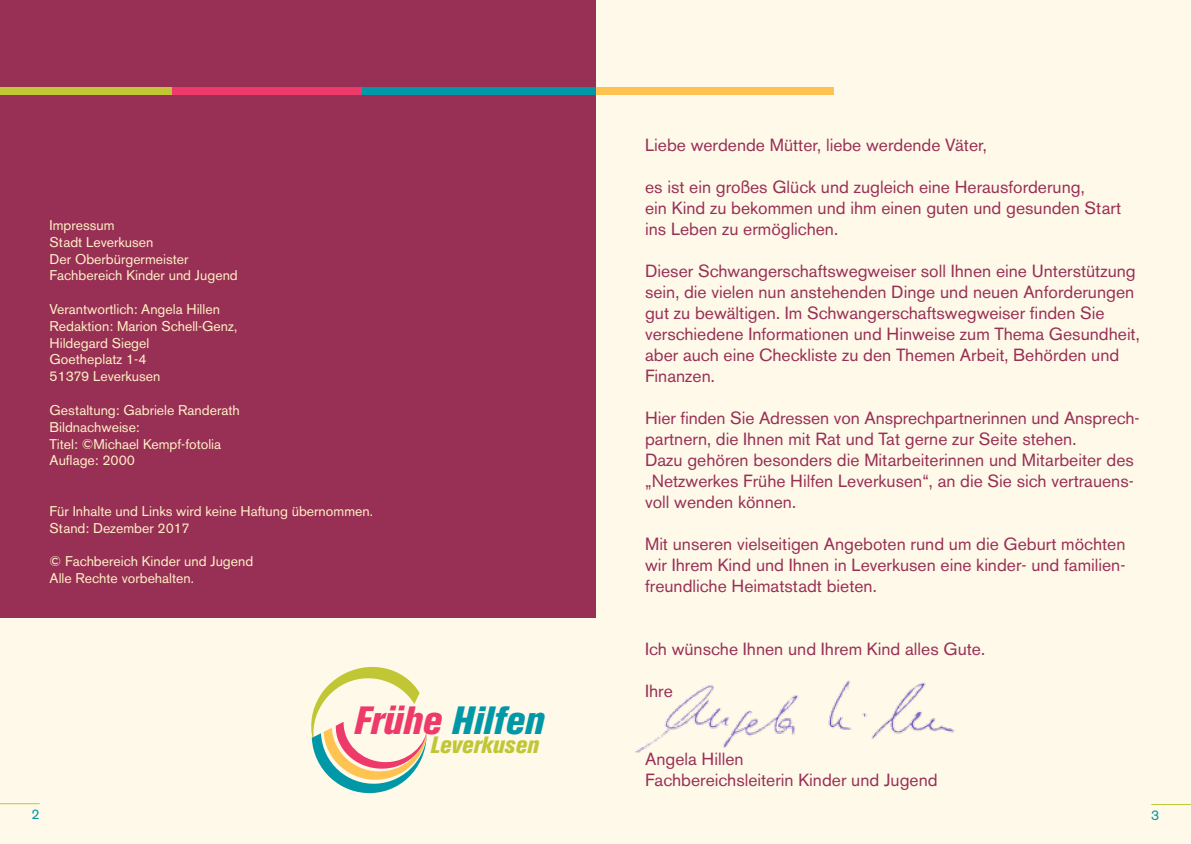
<style>
.page{position:relative;width:1191px;height:844px;background:#fff}
.page>*{position:absolute;margin:0;border:0;box-sizing:border-box;transform-origin:0 0}
.t1{font:italic 800 condensed 39.02px "Akzidenz Grotesk BE";color:#0098a7}
.t2{font:italic 800 condensed 23.45px "Akzidenz Grotesk BE";color:#c1c635}
.t3{font:17.5px/21px "Akzidenz Grotesk BE";color:#983056}
.t4{font:14px/16.8px "Akzidenz Grotesk BE";color:#fff0c5}
.t5{font:14px "Akzidenz Grotesk BE";color:#0098a7}
.s1{color:#ee396b}
</style>
<div class="page">
<div style="left:0;top:0;width:1191px;height:843px;background:#fff9e9"></div>
<div style="left:0;top:0;width:595px;height:617px;background:#983056"></div>
<div style="left:0;top:87px;width:223px;height:8px;background:#c1c635"></div>
<div style="left:172px;top:87px;width:238px;height:8px;background:#ee396b"></div>
<div style="left:362px;top:87px;width:238px;height:8px;background:#0098a7"></div>
<div style="left:595px;top:87px;width:238px;height:8px;background:#ffc351"></div>
<svg style="left:311px;top:666px;width:117px;height:128px"></svg>
<hr style="left:0;top:803px;width:40px;height:1px;background:#c1c635">
<hr style="left:1151px;top:803px;width:40px;height:1px;background:#c1c635">
<img style="left:634px;top:680px;width:321px;height:73px">
<p class="t4" style="left:50px;top:217px;width:190px">Impressum<br>Stadt Leverkusen<br>Der Oberbürgermeister<br>Fachbereich Kinder und Jugend</p>
<p class="t4" style="left:50px;top:301px;width:189px">Verantwortlich: Angela Hillen<br>Redaktion: Marion Schell-Genz,<br>Hildegard Siegel<br>Goetheplatz 1-4<br>51379 Leverkusen</p>
<p class="t4" style="left:50px;top:401px;width:192px">Gestaltung: Gabriele Randerath<br>Bildnachweise:<br>Titel: ©Michael Kempf-fotolia<br>Auflage: 2000</p>
<p class="t4" style="left:50px;top:502px;width:325px">Für Inhalte und Links wird keine Haftung übernommen.<br>Stand: Dezember 2017</p>
<p class="t4" style="left:50px;top:553px;width:205px">© Fachbereich Kinder und Jugend<br>Alle Rechte vorbehalten.</p>
<h1 class="t1" style="left:354px;top:699px;width:192px"><span class="s1">Frühe</span> Hilfen</h1>
<h2 class="t2" style="left:430px;top:731px;width:110px">Leverkusen</h2>
<p class="t3" style="left:645px;top:134px;width:343px">Liebe werdende Mütter, liebe werdende Väter,</p>
<p class="t3" style="left:645px;top:176px;width:477px">es ist ein großes Glück und zugleich eine Herausforderung,<br>ein Kind zu bekommen und ihm einen guten und gesunden Start ins Leben zu ermöglichen.</p>
<p class="t3" style="left:645px;top:260px;width:496px">Dieser Schwangerschaftswegweiser soll Ihnen eine Unterstützung sein, die vielen nun anstehenden Dinge und neuen Anforderungen gut zu bewältigen. Im Schwangerschaftswegweiser finden Sie verschiedene Informationen und Hinweise zum Thema Gesundheit, aber auch eine Checkliste zu den Themen Arbeit, Behörden und Finanzen.</p>
<p class="t3" style="left:645px;top:407px;width:496px">Hier finden Sie Adressen von Ansprechpartnerinnen und Ansprech&shy;partnern, die Ihnen mit Rat und Tat gerne zur Seite stehen.<br>Dazu gehören besonders die Mitarbeiterinnen und Mitarbeiter des „Netzwerkes Frühe Hilfen Leverkusen“, an die Sie sich vertrauens&shy;voll wenden können.</p>
<p class="t3" style="left:645px;top:533px;width:482px;text-align:justify">Mit unseren vielseitigen Angeboten rund um die Geburt möchten wir Ihrem Kind und Ihnen in Leverkusen eine kinder- und familien&shy;freundliche Heimatstadt bieten.</p>
<p class="t3" style="left:645px;top:638px;width:341px">Ich wünsche Ihnen und Ihrem Kind alles Gute.</p>
<p class="t3" style="left:645px;top:680px;width:29px">Ihre</p>
<p class="t3" style="left:645px;top:748px;width:294px">Angela Hillen<br>Fachbereichsleiterin Kinder und Jugend</p>
<p class="t5" style="left:32px;top:805px;width:10px">2</p>
<p class="t5" style="left:1151px;top:806px;width:10px">3</p>
</div>
